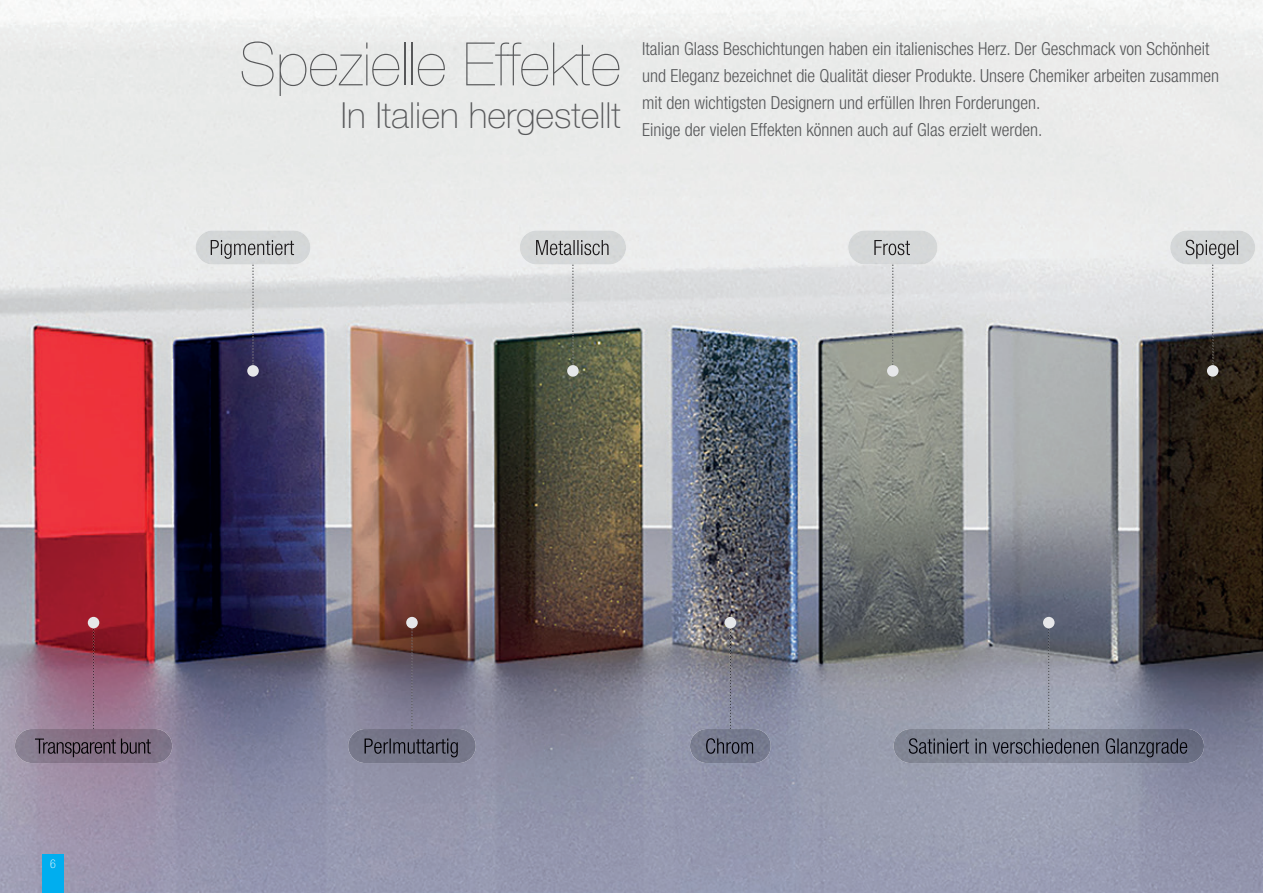
<style>
.page{position:relative;width:1263px;height:893px;background:#fff}
.page>*{position:absolute;margin:0;border:0;box-sizing:border-box;transform-origin:0 0}
.t1{font:200 60px "Helvetica Neue LT Std";color:#57585a}
.t2{font:100 36px "Helvetica Neue LT Std";color:#57585a}
.t3{font:300 condensed 18px/27px "Helvetica Neue LT Std";color:#57585a}
.t4{font:100 condensed 12px "Helvetica Neue LT Std";color:#fff}
</style>
<div class="page">
<img style="left:0;top:0;width:1263px;height:893px">
<img style="left:15px;top:729px;width:157px;height:34px">
<img style="left:35px;top:738px;width:116px;height:19px">
<img style="left:93px;top:628px;width:1px;height:101px">
<div style="left:88px;top:617px;width:11px;height:11px;background:#e6e7e9;border-radius:50%"></div>
<img style="left:196px;top:230px;width:114px;height:34px">
<img style="left:211px;top:240px;width:83px;height:19px">
<img style="left:252px;top:267px;width:2px;height:74px">
<div style="left:247px;top:365px;width:12px;height:12px;background:#e6e7e9;border-radius:50%"></div>
<img style="left:348px;top:729px;width:128px;height:34px">
<img style="left:365px;top:738px;width:93px;height:19px">
<img style="left:411px;top:628px;width:2px;height:101px">
<div style="left:406px;top:617px;width:12px;height:11px;background:#e6e7e9;border-radius:50%"></div>
<img style="left:520px;top:230px;width:106px;height:34px">
<img style="left:536px;top:240px;width:72px;height:15px">
<img style="left:572px;top:267px;width:2px;height:74px">
<div style="left:567px;top:365px;width:12px;height:12px;background:#e6e7e9;border-radius:50%"></div>
<img style="left:690px;top:729px;width:81px;height:34px">
<img style="left:706px;top:738px;width:47px;height:16px">
<img style="left:730px;top:628px;width:1px;height:101px">
<div style="left:725px;top:617px;width:11px;height:11px;background:#e6e7e9;border-radius:50%"></div>
<img style="left:848px;top:230px;width:89px;height:34px">
<img style="left:874px;top:240px;width:36px;height:15px">
<img style="left:892px;top:267px;width:1px;height:74px">
<div style="left:887px;top:365px;width:11px;height:12px;background:#e6e7e9;border-radius:50%"></div>
<img style="left:893px;top:729px;width:311px;height:34px">
<img style="left:909px;top:738px;width:278px;height:19px">
<img style="left:1048px;top:628px;width:1px;height:101px">
<div style="left:1043px;top:617px;width:11px;height:11px;background:#e6e7e9;border-radius:50%"></div>
<img style="left:1170px;top:230px;width:85px;height:34px">
<img style="left:1185px;top:240px;width:53px;height:19px">
<img style="left:1212px;top:267px;width:1px;height:74px">
<div style="left:1207px;top:365px;width:11px;height:12px;background:#e6e7e9;border-radius:50%"></div>
<div style="left:43px;top:855px;width:21px;height:38px;background:#00aeef"></div>
<h1 class="t1" style="left:240px;top:29px;width:383px">Spezielle Effekte</h1>
<h2 class="t2" style="left:341px;top:95px;width:281px">In Italien hergestellt</h2>
<p class="t3" style="left:642px;top:35px;width:578px">Italian Glass Beschichtungen haben ein italienisches Herz. Der Geschmack von Schönheit und Eleganz bezeichnet die Qualität dieser Produkte. Unsere Chemiker arbeiten zusammen mit den wichtigsten Designern und erfüllen Ihren Forderungen.<br>Einige der vielen Effekten können auch auf Glas erzielt werden.</p>
<p class="t4" style="left:50px;top:857px;width:7px">6</p>
</div>
